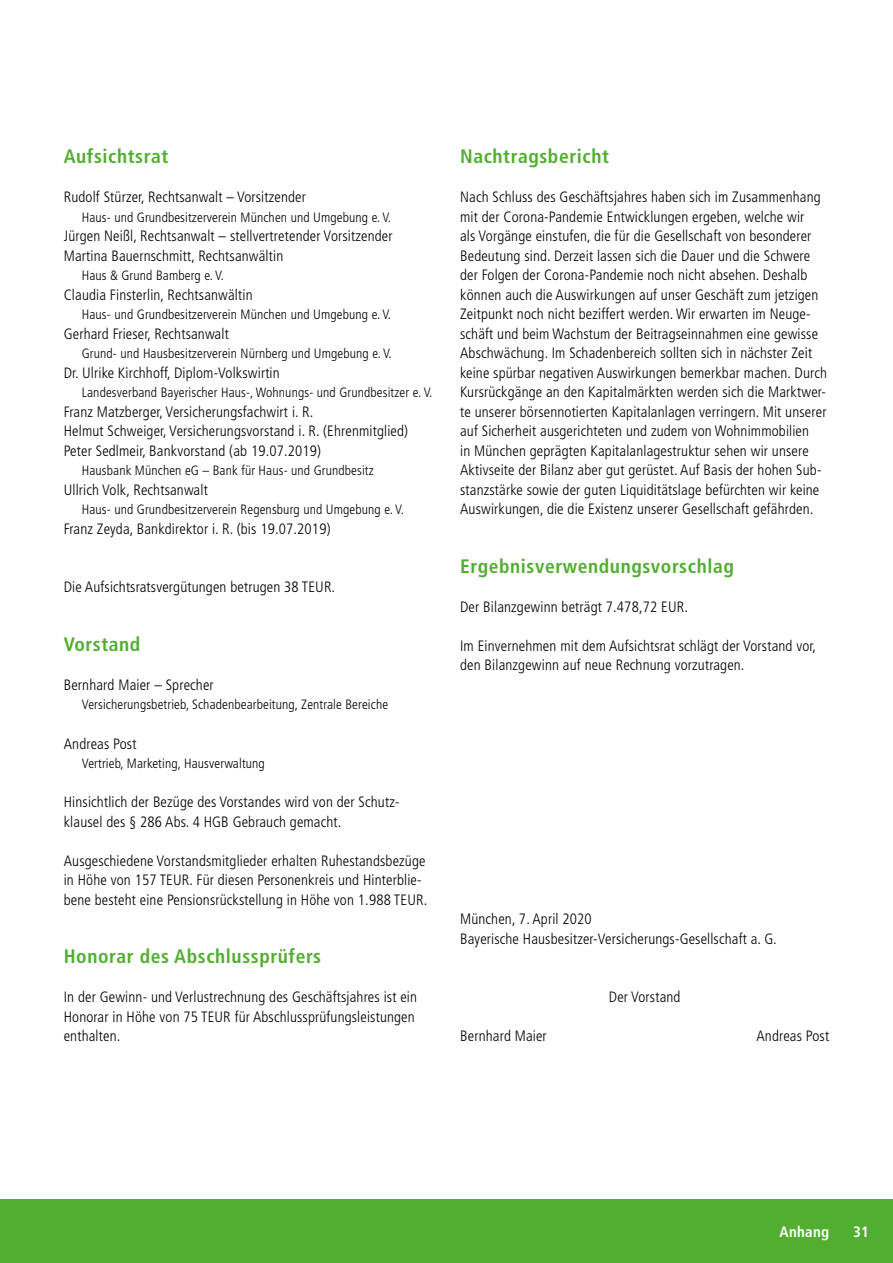
<style>
.page{position:relative;width:893px;height:1263px;background:#fff}
.page>*{position:absolute;margin:0;border:0;box-sizing:border-box;transform-origin:0 0}
.t1{font:700 condensed 19.5px "Frutiger";letter-spacing:.03em;color:#51ae30}
.t2{font:300 condensed 15px/19.5px "Frutiger";letter-spacing:.01em;color:#000}
.t3{font:700 condensed 15px "Frutiger";letter-spacing:.02em;color:#fff}
.t4{font:300 condensed 13.5px "Frutiger";letter-spacing:.01em;color:#000}
</style>
<div class="page">
<div style="left:0;top:1199px;width:893px;height:64px;background:#51ae30"></div>
<h1 class="t1" style="left:64px;top:145px;width:106px">Aufsichtsrat</h1>
<p class="t2" style="left:64px;top:188px;width:244px">Rudolf Stürzer, Rechtsanwalt – Vorsitzender</p>
<p class="t4" style="left:82px;top:210px;width:311px">Haus- und Grundbesitzerverein München und Umgebung e. V.</p>
<p class="t2" style="left:64px;top:227px;width:330px">Jürgen Neißl, Rechtsanwalt – stellvertretender Vorsitzender<br>Martina Bauernschmitt, Rechtsanwältin</p>
<p class="t4" style="left:82px;top:268px;width:144px">Haus &amp; Grund Bamberg e. V.</p>
<p class="t2" style="left:64px;top:285px;width:190px">Claudia Finsterlin, Rechtsanwältin</p>
<p class="t4" style="left:82px;top:307px;width:311px">Haus- und Grundbesitzerverein München und Umgebung e. V.</p>
<p class="t2" style="left:64px;top:324px;width:167px">Gerhard Frieser, Rechtsanwalt</p>
<p class="t4" style="left:82px;top:346px;width:312px">Grund- und Hausbesitzerverein Nürnberg und Umgebung e. V.</p>
<p class="t2" style="left:64px;top:363px;width:218px">Dr. Ulrike Kirchhoff, Diplom-Volkswirtin</p>
<p class="t4" style="left:82px;top:385px;width:352px">Landesverband Bayerischer Haus-, Wohnungs- und Grundbesitzer e. V.</p>
<p class="t2" style="left:64px;top:402px;width:346px">Franz Matzberger, Versicherungsfachwirt i. R.<br>Helmut Schweiger, Versicherungsvorstand i. R. (Ehrenmitglied)<br>Peter Sedlmeir, Bankvorstand (ab 19.07.2019)</p>
<p class="t4" style="left:82px;top:463px;width:294px">Hausbank München eG – Bank für Haus- und Grundbesitz</p>
<p class="t2" style="left:64px;top:480px;width:146px">Ullrich Volk, Rechtsanwalt</p>
<p class="t4" style="left:82px;top:502px;width:324px">Haus- und Grundbesitzerverein Regensburg und Umgebung e. V.</p>
<p class="t2" style="left:64px;top:519px;width:268px">Franz Zeyda, Bankdirektor i. R. (bis 19.07.2019)</p>
<p class="t2" style="left:64px;top:578px;width:273px">Die Aufsichtsratsvergütungen betrugen 38 TEUR.</p>
<h1 class="t1" style="left:64px;top:633px;width:78px">Vorstand</h1>
<p class="t2" style="left:64px;top:675px;width:151px">Bernhard Maier – Sprecher</p>
<p class="t4" style="left:82px;top:697px;width:308px">Versicherungsbetrieb, Schadenbearbeitung, Zentrale Bereiche</p>
<p class="t2" style="left:64px;top:734px;width:74px">Andreas Post</p>
<p class="t4" style="left:82px;top:756px;width:185px">Vertrieb, Marketing, Hausverwaltung</p>
<p class="t2" style="left:64px;top:792px;width:337px">Hinsichtlich der Bezüge des Vorstandes wird von der Schutz&shy;klausel des § 286 Abs. 4 HGB Gebrauch gemacht.</p>
<p class="t2" style="left:64px;top:851px;width:365px">Ausgeschiedene Vorstandsmitglieder erhalten Ruhestandsbezüge in Höhe von 157 TEUR. Für diesen Personenkreis und Hinterblie&shy;bene besteht eine Pensionsrückstellung in Höhe von 1.988 TEUR.</p>
<h1 class="t1" style="left:64px;top:945px;width:259px">Honorar des Abschlussprüfers</h1>
<p class="t2" style="left:64px;top:987px;width:355px">In der Gewinn- und Verlustrechnung des Geschäftsjahres ist ein<br>Honorar in Höhe von 75 TEUR für Abschlussprüfungsleistungen enthalten.</p>
<h1 class="t1" style="left:460px;top:145px;width:150px">Nachtragsbericht</h1>
<p class="t2" style="left:460px;top:188px;width:368px">Nach Schluss des Geschäftsjahres haben sich im Zusammenhang mit der Corona-Pandemie Entwicklungen ergeben, welche wir<br>als Vorgänge einstufen, die für die Gesellschaft von besonderer Bedeutung sind. Derzeit lassen sich die Dauer und die Schwere der Folgen der Corona-Pandemie noch nicht absehen. Deshalb können auch die Auswirkungen auf unser Geschäft zum jetzigen Zeitpunkt noch nicht beziffert werden. Wir erwarten im Neuge&shy;schäft und beim Wachstum der Beitragseinnahmen eine gewisse Abschwächung. Im Schadenbereich sollten sich in nächster Zeit keine spürbar negativen Auswirkungen bemerkbar machen. Durch Kursrückgänge an den Kapitalmärkten werden sich die Marktwer&shy;te unserer börsennotierten Kapitalanlagen verringern. Mit unserer auf Sicherheit ausgerichteten und zudem von Wohnimmobilien<br>in München geprägten Kapitalanlagestruktur sehen wir unsere Aktivseite der Bilanz aber gut gerüstet. Auf Basis der hohen Sub&shy;stanzstärke sowie der guten Liquiditätslage befürchten wir keine Auswirkungen, die die Existenz unserer Gesellschaft gefährden.</p>
<h1 class="t1" style="left:460px;top:555px;width:275px">Ergebnisverwendungsvorschlag</h1>
<p class="t2" style="left:460px;top:597px;width:229px">Der Bilanzgewinn beträgt 7.478,72 EUR.</p>
<p class="t2" style="left:460px;top:636px;width:357px">Im Einvernehmen mit dem Aufsichtsrat schlägt der Vorstand vor, den Bilanzgewinn auf neue Rechnung vorzutragen.</p>
<p class="t2" style="left:460px;top:909px;width:318px">München, 7. April 2020<br>Bayerische Hausbesitzer-Versicherungs-Gesellschaft a. G.</p>
<p class="t2" style="left:609px;top:987px;width:73px">Der Vorstand</p>
<p class="t2" style="left:460px;top:1026px;width:88px">Bernhard Maier</p>
<p class="t2" style="left:756px;top:1026px;width:74px">Andreas Post</p>
<p class="t3" style="left:780px;top:1223px;width:51px">Anhang</p>
<p class="t3" style="left:853px;top:1223px;width:17px">31</p>
</div>
